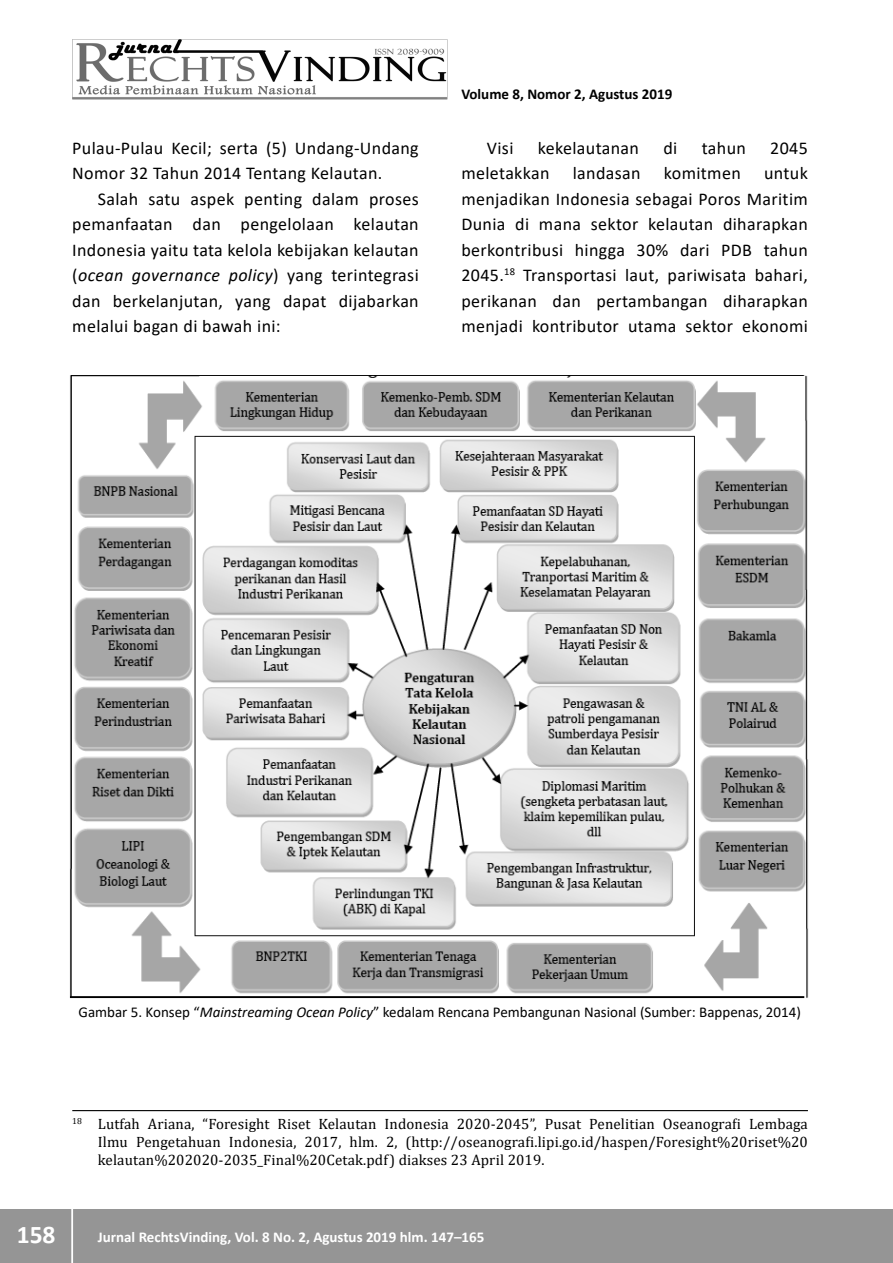
<style>
.page{position:relative;width:893px;height:1263px;background:#fff}
.page>*{position:absolute;margin:0;border:0;box-sizing:border-box;transform-origin:0 0}
.t1{font:700 25.5px "Calibri";color:#fff}
.t2{font:18px/25.5px "Calibri";letter-spacing:.02em;color:#000;text-align:justify}
.t3{font:15px/18px "Cambria";letter-spacing:.01em;color:#000;text-align:justify}
.t4{font:15px "Calibri";color:#000}
.t5{font:700 15px "Calibri";color:#fff}
.t6{font:700 15px "Calibri";color:#000}
.s1{font-style:italic}
</style>
<div class="page">
<div style="left:0;top:1209px;width:893px;height:54px;background:#959595"></div>
<hr style="left:72px;top:1206px;width:1px;height:57px;background:#fff">
<img style="left:72px;top:39px;width:375px;height:60px">
<hr style="left:72px;top:1110px;width:736px;height:1px;background:#000">
<img style="left:70px;top:376px;width:739px;height:623px">
<p class="t2" style="left:72px;top:135px;width:348px">Pulau-Pulau Kecil; serta (5) Undang-Undang<br>Nomor 32 Tahun 2014 Tentang Kelautan.</p>
<p class="t2" style="left:72px;top:186px;width:348px;text-indent:26px">Salah satu aspek penting dalam proses pemanfaatan dan pengelolaan kelautan Indonesia yaitu tata kelola kebijakan kelautan (<span class="s1">ocean governance policy</span>) yang terintegrasi dan berkelanjutan, yang dapat dijabarkan melalui bagan di bawah ini:</p>
<p class="t6" style="left:461px;top:84px;width:212px">Volume 8, Nomor 2, Agustus 2019</p>
<p class="t2" style="left:487px;top:135px;width:28px">Visi</p>
<p class="t2" style="left:538px;top:135px;width:103px">kekelautanan</p>
<p class="t2" style="left:663px;top:135px;width:15px">di</p>
<p class="t2" style="left:702px;top:135px;width:46px">tahun</p>
<p class="t2" style="left:770px;top:135px;width:39px">2045</p>
<p class="t2" style="left:461px;top:160px;width:90px">meletakkan</p>
<p class="t2" style="left:573px;top:160px;width:69px">landasan</p>
<p class="t2" style="left:664px;top:160px;width:78px">komitmen</p>
<p class="t2" style="left:461px;top:160px;width:348px;text-indent:303px">untuk menjadikan Indonesia sebagai Poros Maritim Dunia di mana sektor kelautan diharapkan berkontribusi hingga 30% dari PDB tahun 2045.<sup>18</sup> Transportasi laut, pariwisata bahari, perikanan dan pertambangan diharapkan menjadi kontributor utama sektor ekonomi</p>
<p class="t4" style="left:79px;top:1001px;width:724px">Gambar 5. Konsep “<span class="s1">Mainstreaming Ocean Policy</span>” kedalam Rencana Pembangunan Nasional (Sumber: Bappenas, 2014)</p>
<p class="t3" style="left:98px;top:1115px;width:712px;text-indent:-25px"><sup>18</sup> Lutfah Ariana, “Foresight Riset Kelautan Indonesia 2020-2045”, Pusat Penelitian Oseanografi Lembaga Ilmu Pengetahuan Indonesia, 2017, hlm. 2, (http://oseanografi.lipi.go.id/haspen/Foresight%20riset%20 kelautan%202020-2035_Final%20Cetak.pdf) diakses 23 April 2019.</p>
<h1 class="t1" style="left:17px;top:1216px;width:40px">158</h1>
<p class="t5" style="left:98px;top:1227px;width:388px">Jurnal RechtsVinding, Vol. 8 No. 2, Agustus 2019 hlm. 147–165</p>
</div>
